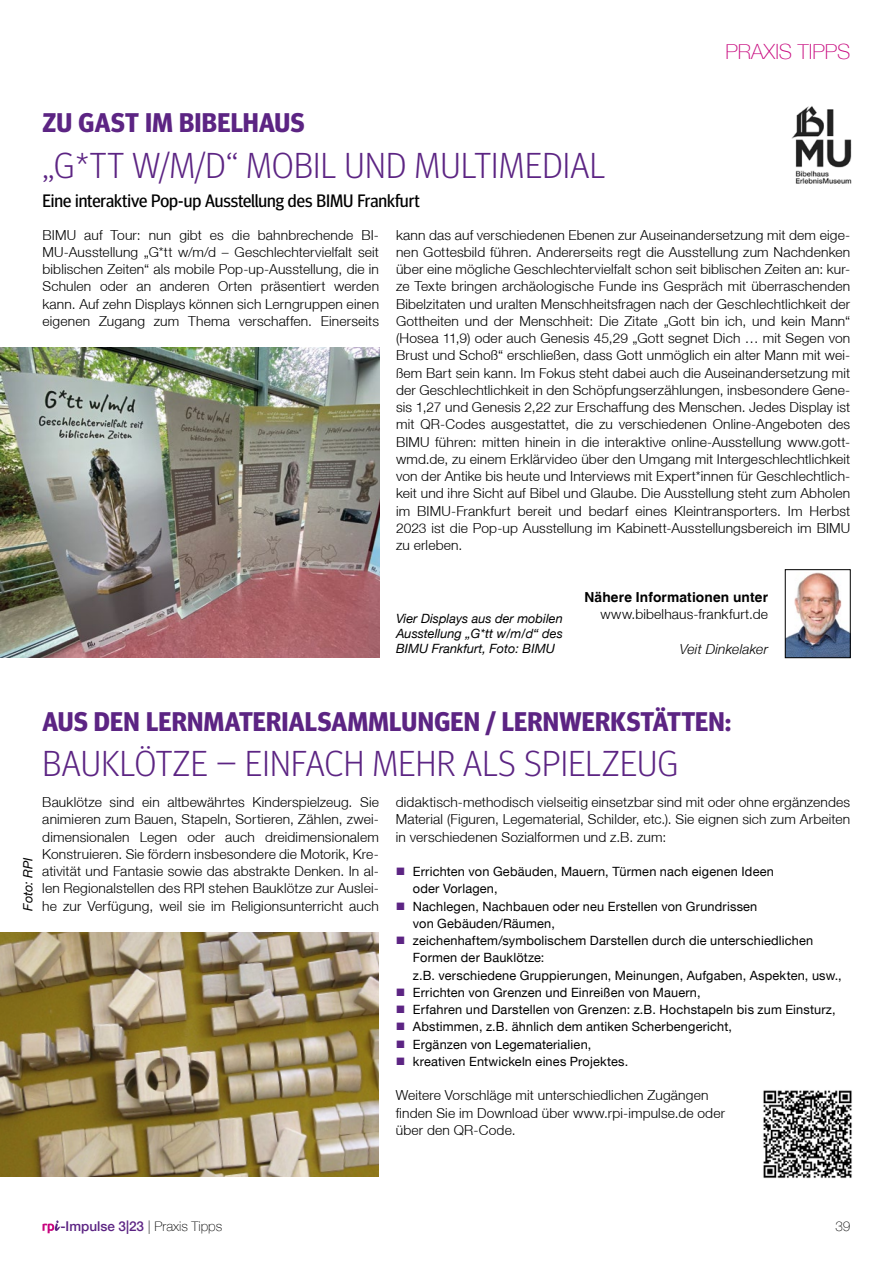
<style>
.page{position:relative;width:893px;height:1263px;background:#fff}
.page>*{position:absolute;margin:0;border:0;box-sizing:border-box;transform-origin:0 0}
.t1{font:300 36px "Meta Headline OT";letter-spacing:.01em;color:#5c2483}
.t2{font:700 27px "Meta Headline OT";letter-spacing:.01em;color:#5c2483}
.t3{font:100 21px "Helvetica Neue LT";color:#c80b7f}
.t4{font:18px "Meta Headline OT";letter-spacing:-.005em;color:#000}
.t5{font:300 13.8px/17.2px "Helvetica Neue LT";letter-spacing:.01em;color:#000;text-align:justify}
.t6{font:700 13.8px "Helvetica LT";letter-spacing:.01em;color:#000}
.t7{font:italic 300 13.8px "Helvetica Neue LT";letter-spacing:.02em;color:#000}
.t8{font:500 13.5px "Helvetica Neue LT";color:#5c2483}
.t9{font:100 13.5px "Helvetica Neue LT";color:#000}
.t10{font:12.75px/17.2px "Helvetica Neue LT";letter-spacing:.015em;color:#000}
.t11{font:italic 12.75px/15.3px "Helvetica Neue LT";color:#000;text-align:justify}
.s1{color:#5c2483}
.s2{font-weight:100;color:#000}
</style>
<div class="page">
<svg style="left:43px;top:1220px;width:17px;height:13px"></svg>
<img style="left:791px;top:106px;width:61px;height:78px">
<img style="left:787px;top:573px;width:61px;height:83px">
<div style="left:785px;top:569px;width:65px;height:89px;border:1px solid #000"></div>
<img style="left:763px;top:1090px;width:89px;height:88px">
<img style="left:0;top:933px;width:379px;height:243px">
<img style="left:0;top:348px;width:379px;height:310px">
<h3 class="t3" style="left:725px;top:40px;width:126px">PRAXIS TIPPS</h3>
<h2 class="t2" style="left:43px;top:107px;width:263px">ZU GAST IM BIBELHAUS</h2>
<h1 class="t1" style="left:43px;top:143px;width:564px">„G*TT W/M/D“ MOBIL UND MULTIMEDIAL</h1>
<h3 class="t4" style="left:43px;top:190px;width:379px">Eine interaktive Pop-up Ausstellung des BIMU Frankfurt</h3>
<p class="t5" style="left:43px;top:226px;width:338px">BIMU auf Tour: nun gibt es die bahnbrechende BI-MU-Ausstellung „G*tt w/m/d – Geschlechtervielfalt seit biblischen Zeiten“ als mobile Pop-up-Ausstellung, die in Schulen oder an anderen Orten präsentiert werden kann. Auf zehn Displays können sich Lerngruppen einen eigenen Zugang zum Thema verschaffen. Einerseits</p>
<p class="t5" style="left:396px;top:226px;width:456px">kann das auf verschiedenen Ebenen zur Auseinandersetzung mit dem eige&shy;nen Gottesbild führen. Andererseits regt die Ausstellung zum Nachdenken über eine mögliche Geschlechtervielfalt schon seit biblischen Zeiten an: kur&shy;ze Texte bringen archäologische Funde ins Gespräch mit überraschenden Bibelzitaten und uralten Menschheitsfragen nach der Geschlechtlichkeit der Gottheiten und der Menschheit: Die Zitate „Gott bin ich, und kein Mann“ (Hosea 11,9) oder auch Genesis 45,29 „Gott segnet Dich … mit Segen von Brust und Schoß“ erschließen, dass Gott unmöglich ein alter Mann mit wei&shy;ßem Bart sein kann. Im Fokus steht dabei auch die Auseinandersetzung mit der Geschlechtlichkeit in den Schöpfungserzählungen, insbesondere Gene&shy;sis 1,27 und Genesis 2,22 zur Erschaffung des Menschen. Jedes Display ist mit QR-Codes ausgestattet, die zu verschiedenen Online-Angeboten des BIMU führen: mitten hinein in die interaktive online-Ausstellung www.gott&shy;wmd.de, zu einem Erklärvideo über den Umgang mit Intergeschlechtlichkeit von der Antike bis heute und Interviews mit Expert*innen für Geschlechtlich&shy;keit und ihre Sicht auf Bibel und Glaube. Die Ausstellung steht zum Abholen im BIMU-Frankfurt bereit und bedarf eines Kleintransporters. Im Herbst 2023 ist die Pop-up Ausstellung im Kabinett-Ausstellungsbereich im BIMU zu erleben.</p>
<p class="t11" style="left:396px;top:610px;width:168px">Vier Displays aus der mobilen Ausstellung „G*tt w/m/d“ des BIMU Frankfurt, Foto: BIMU</p>
<p class="t6" style="left:584px;top:589px;width:185px">Nähere Informationen unter</p>
<p class="t5" style="left:601px;top:605px;width:169px">www.bibelhaus-frankfurt.de</p>
<p class="t7" style="left:680px;top:640px;width:90px">Veit Dinkelaker</p>
<p class="t11" style="left:20px;top:911px;width:55px;rotate:-90deg">Foto: RPI</p>
<h2 class="t2" style="left:42px;top:705px;width:690px">AUS DEN LERNMATERIALSAMMLUNGEN / LERNWERKSTÄTTEN:</h2>
<h1 class="t1" style="left:43px;top:741px;width:638px">BAUKLÖTZE – EINFACH MEHR ALS SPIELZEUG</h1>
<p class="t5" style="left:42px;top:793px;width:338px">Bauklötze sind ein altbewährtes Kinderspielzeug. Sie animieren zum Bauen, Stapeln, Sortieren, Zählen, zwei&shy;dimensionalen Legen oder auch dreidimensionalem Konstruieren. Sie fördern insbesondere die Motorik, Kre&shy;ativität und Fantasie sowie das abstrakte Denken. In al&shy;len Regionalstellen des RPI stehen Bauklötze zur Auslei&shy;he zur Verfügung, weil sie im Religionsunterricht auch</p>
<p class="t5" style="left:396px;top:793px;width:456px">didaktisch-methodisch vielseitig einsetzbar sind mit oder ohne ergänzendes Material (Figuren, Legematerial, Schilder, etc.). Sie eignen sich zum Arbeiten in verschiedenen Sozialformen und z.B. zum:</p>
<p class="t10" style="left:413px;top:863px;width:363px;text-indent:-17px"><span class="s1">■</span> Errichten von Gebäuden, Mauern, Türmen nach eigenen Ideen oder Vorlagen,</p>
<p class="t10" style="left:413px;top:897px;width:346px;text-indent:-17px"><span class="s1">■</span> Nachlegen, Nachbauen oder neu Erstellen von Grundrissen von Gebäuden/Räumen,</p>
<p class="t10" style="left:413px;top:932px;width:430px;text-indent:-17px"><span class="s1">■</span> zeichenhaftem/symbolischem Darstellen durch die unterschiedlichen<br>Formen der Bauklötze:<br>z.B. verschiedene Gruppierungen, Meinungen, Aufgaben, Aspekten, usw.,</p>
<p class="t10" style="left:396px;top:983px;width:306px"><span class="s1">■</span> Errichten von Grenzen und Einreißen von Mauern,</p>
<p class="t10" style="left:396px;top:1001px;width:441px"><span class="s1">■</span> Erfahren und Darstellen von Grenzen: z.B. Hochstapeln bis zum Einsturz,</p>
<p class="t10" style="left:396px;top:1018px;width:338px"><span class="s1">■</span> Abstimmen, z.B. ähnlich dem antiken Scherbengericht,</p>
<p class="t10" style="left:396px;top:1035px;width:197px"><span class="s1">■</span> Ergänzen von Legematerialien,</p>
<p class="t10" style="left:396px;top:1052px;width:234px"><span class="s1">■</span> kreativen Entwickeln eines Projektes.</p>
<p class="t5" style="left:396px;top:1086px;width:331px;text-align:left">Weitere Vorschläge mit unterschiedlichen Zugängen finden Sie im Download über www.rpi-impulse.de oder über den QR-Code.</p>
<p class="t8" style="left:60px;top:1218px;width:163px">-Impulse 3|23 <span class="s2">| Praxis Tipps</span></p>
<p class="t9" style="left:835px;top:1218px;width:17px">39</p>
</div>
